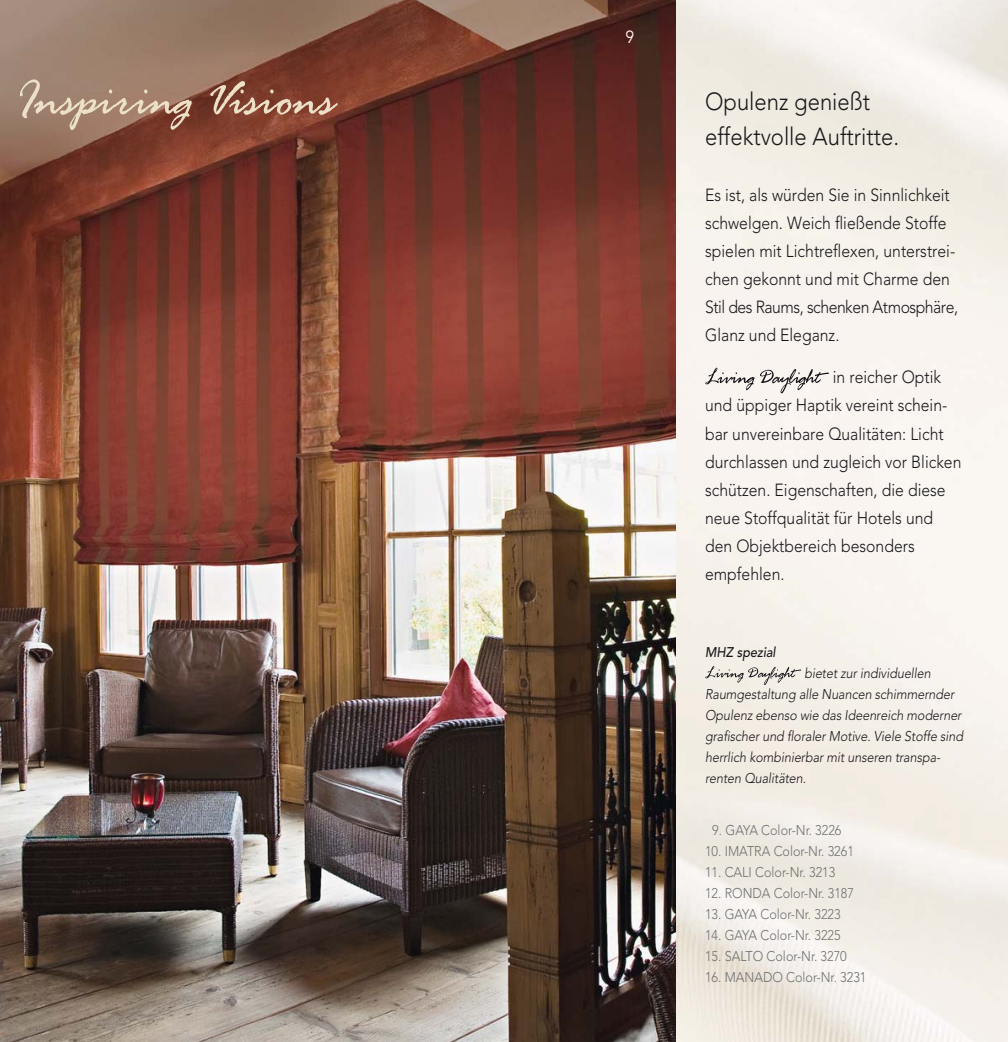
<style>
.page{position:relative;width:1008px;height:1042px;background:#fff}
.page>*{position:absolute;margin:0;border:0;box-sizing:border-box;transform-origin:0 0}
.t1{font:300 24.5px/35px "Avenir";color:#1a171c;scale:.9 1}
.t2{font:300 17.5px/28px "Avenir";color:#1a171c;scale:.9 1}
.t3{font:17.5px "Avenir";color:#fff9f2;scale:.9 1}
.t4{font:italic 300 14px/21px "Avenir";letter-spacing:-.005em;color:#1a171c;scale:.9 1}
.t5{font:300 14px "Avenir";color:#6f7072;scale:.9 1}
.t6{font:italic 500 14px "Avenir";color:#1a171c;scale:.9 1}
</style>
<div class="page">
<img style="left:0;top:0;width:1007px;height:1042px">
<svg style="left:704px;top:368px;width:124px;height:25px"></svg>
<svg style="left:704px;top:666px;width:97px;height:19px;background:#d4d0c9"></svg>
<svg style="left:20px;top:79px;width:317px;height:51px;background:#9b6f5d"></svg>
<p class="t3" style="left:625px;top:30px;width:11px">9</p>
<h1 class="t1" style="left:704px;top:86px;width:217px">Opulenz genießt effektvolle Auftritte.</h1>
<p class="t2" style="left:704px;top:183px;width:282px">Es ist, als würden Sie in Sinnlichkeit schwelgen. Weich fließende Stoffe spielen mit Lichtreflexen, unterstrei&shy;chen gekonnt und mit Charme den Stil des Raums, schenken Atmosphäre, Glanz und Eleganz.</p>
<p class="t2" style="left:704px;top:365px;width:286px;text-indent:128px">in reicher Optik und üppiger Haptik vereint schein&shy;bar unvereinbare Qualitäten: Licht durchlassen und zugleich vor Blicken schützen. Eigenschaften, die diese neue Stoffqualität für Hotels und den Objektbereich besonders empfehlen.</p>
<p class="t6" style="left:704px;top:646px;width:80px">MHZ spezial</p>
<p class="t4" style="left:704px;top:663px;width:288px;text-indent:99px">bietet zur individuellen Raumgestaltung alle Nuancen schimmernder Opulenz ebenso wie das Ideenreich moderner grafischer und floraler Motive. Viele Stoffe sind herrlich kombinierbar mit unseren transpa&shy;renten Qualitäten.</p>
<p class="t5" style="left:711px;top:825px;width:145px">9. GAYA Color-Nr. 3226</p>
<p class="t5" style="left:704px;top:846px;width:167px">10. IMATRA Color-Nr. 3261</p>
<p class="t5" style="left:704px;top:867px;width:146px">11. CALI Color-Nr. 3213</p>
<p class="t5" style="left:704px;top:888px;width:167px">12. RONDA Color-Nr. 3187</p>
<p class="t5" style="left:704px;top:909px;width:152px">13. GAYA Color-Nr. 3223</p>
<p class="t5" style="left:704px;top:930px;width:152px">14. GAYA Color-Nr. 3225</p>
<p class="t5" style="left:704px;top:951px;width:159px">15. SALTO Color-Nr. 3270</p>
<p class="t5" style="left:704px;top:972px;width:181px">16. MANADO Color-Nr. 3231</p>
</div>
